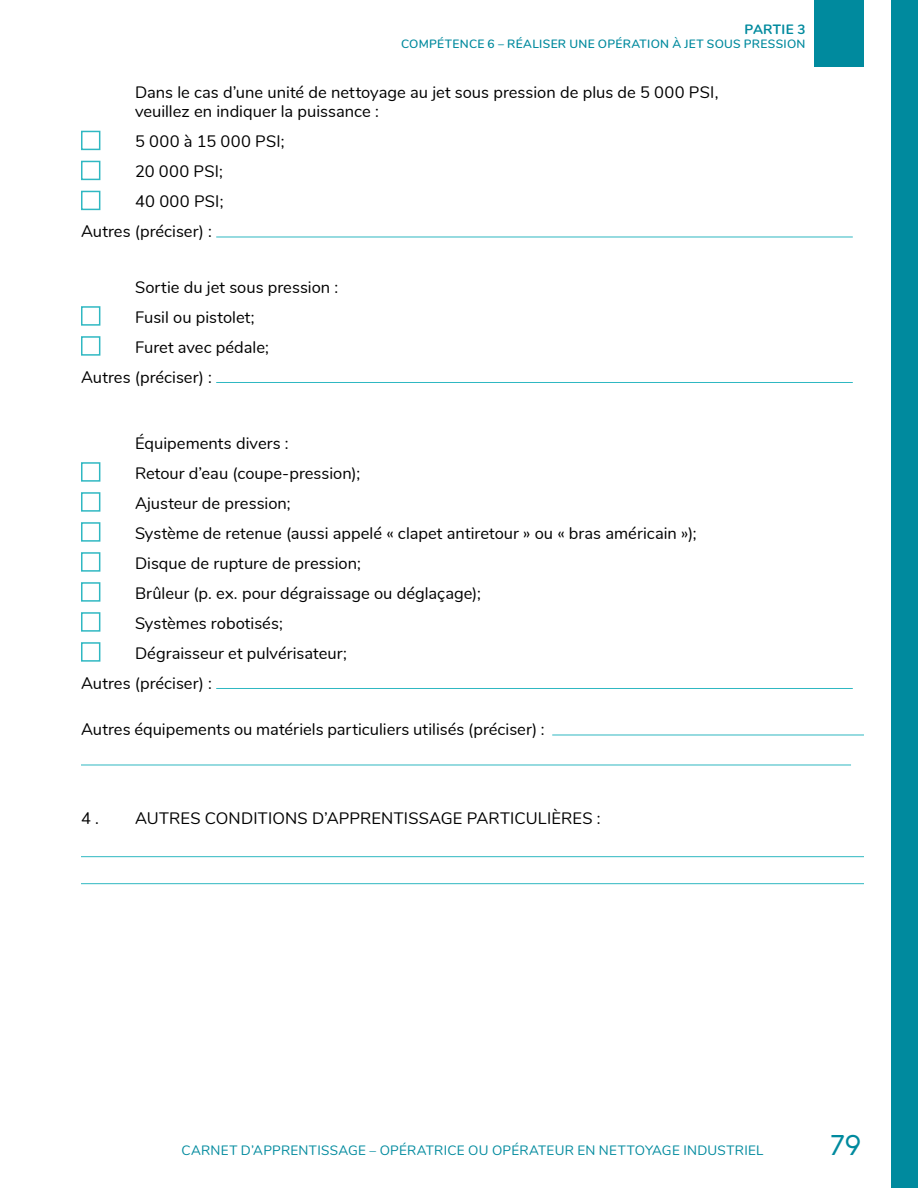
<style>
.page{position:relative;width:918px;height:1188px;background:#fff}
.page>*{position:absolute;margin:0;border:0;box-sizing:border-box;transform-origin:0 0}
.t1{font:28.5px "Solomon Sans Normal";color:#008a9e}
.H5_majuscule{font:16.5px/19.5px "Nunito";color:#000}
.H5_majuscule-2{font:16.5px "Nunito";letter-spacing:.02em;color:#000}
.t2{font:13.5px "Nunito";letter-spacing:.02em;color:#008a9e}
.t3{font:700 13.5px "Nunito";letter-spacing:.02em;color:#008a9e}
.t4{font:600 12px "Nunito";letter-spacing:.025em;color:#008a9e}
</style>
<div class="page">
<div style="left:891px;top:0;width:27px;height:1188px;background:#008a9e"></div>
<div style="left:814px;top:0;width:50px;height:68px;background:#008a9e"></div>
<hr style="left:216px;top:237px;width:637px;height:1px;background:#2fb8c2">
<hr style="left:216px;top:382px;width:637px;height:1px;background:#2fb8c2">
<hr style="left:216px;top:688px;width:637px;height:1px;background:#2fb8c2">
<hr style="left:552px;top:735px;width:312px;height:1px;background:#2fb8c2">
<hr style="left:81px;top:765px;width:770px;height:1px;background:#2fb8c2">
<hr style="left:81px;top:856px;width:783px;height:1px;background:#2fb8c2">
<hr style="left:81px;top:883px;width:783px;height:1px;background:#2fb8c2">
<div style="left:81px;top:131px;width:19px;height:19px;border:2px solid #2fb8c2"></div>
<div style="left:81px;top:161px;width:19px;height:19px;border:2px solid #2fb8c2"></div>
<div style="left:81px;top:191px;width:19px;height:19px;border:2px solid #2fb8c2"></div>
<div style="left:81px;top:306px;width:19px;height:20px;border:2px solid #2fb8c2"></div>
<div style="left:81px;top:336px;width:19px;height:20px;border:2px solid #2fb8c2"></div>
<div style="left:81px;top:462px;width:19px;height:20px;border:2px solid #2fb8c2"></div>
<div style="left:81px;top:492px;width:19px;height:20px;border:2px solid #2fb8c2"></div>
<div style="left:81px;top:522px;width:19px;height:20px;border:2px solid #2fb8c2"></div>
<div style="left:81px;top:552px;width:19px;height:20px;border:2px solid #2fb8c2"></div>
<div style="left:81px;top:582px;width:19px;height:20px;border:2px solid #2fb8c2"></div>
<div style="left:81px;top:612px;width:19px;height:20px;border:2px solid #2fb8c2"></div>
<div style="left:81px;top:642px;width:19px;height:20px;border:2px solid #2fb8c2"></div>
<p class="t3" style="left:745px;top:19px;width:62px">PARTIE 3</p>
<p class="t4" style="left:401px;top:35px;width:406px">COMPÉTENCE 6 – RÉALISER UNE OPÉRATION À JET SOUS PRESSION</p>
<p class="H5_majuscule" style="left:135px;top:81px;width:585px">Dans le cas d’une unité de nettoyage au jet sous pression de plus de 5 000 PSI, veuillez en indiquer la puissance :</p>
<p class="H5_majuscule-2" style="left:135px;top:129px;width:151px">5 000 à 15 000 PSI;</p>
<p class="H5_majuscule" style="left:135px;top:161px;width:89px">20 000 PSI;</p>
<p class="H5_majuscule" style="left:135px;top:191px;width:90px">40 000 PSI;</p>
<p class="H5_majuscule" style="left:81px;top:221px;width:132px">Autres (préciser) :</p>
<p class="H5_majuscule" style="left:135px;top:276px;width:205px">Sortie du jet sous pression :</p>
<p class="H5_majuscule" style="left:135px;top:306px;width:121px">Fusil ou pistolet;</p>
<p class="H5_majuscule" style="left:135px;top:336px;width:135px">Furet avec pédale;</p>
<p class="H5_majuscule" style="left:81px;top:366px;width:132px">Autres (préciser) :</p>
<p class="H5_majuscule" style="left:135px;top:432px;width:155px">Équipements divers :</p>
<p class="H5_majuscule" style="left:135px;top:462px;width:227px">Retour d’eau (coupe-pression);</p>
<p class="H5_majuscule" style="left:135px;top:492px;width:157px">Ajusteur de pression;</p>
<p class="H5_majuscule" style="left:135px;top:522px;width:563px">Système de retenue (aussi appelé « clapet antiretour » ou « bras américain »);</p>
<p class="H5_majuscule" style="left:135px;top:552px;width:227px">Disque de rupture de pression;</p>
<p class="H5_majuscule" style="left:135px;top:582px;width:347px">Brûleur (p. ex. pour dégraissage ou déglaçage);</p>
<p class="H5_majuscule" style="left:135px;top:612px;width:149px">Systèmes robotisés;</p>
<p class="H5_majuscule" style="left:135px;top:642px;width:213px">Dégraisseur et pulvérisateur;</p>
<p class="H5_majuscule" style="left:81px;top:672px;width:132px">Autres (préciser) :</p>
<p class="H5_majuscule" style="left:81px;top:719px;width:465px">Autres équipements ou matériels particuliers utilisés (préciser) :</p>
<p class="H5_majuscule" style="left:81px;top:807px;width:19px">4 .</p>
<p class="H5_majuscule" style="left:135px;top:807px;width:467px">AUTRES CONDITIONS D’APPRENTISSAGE PARTICULIÈRES :</p>
<p class="t2" style="left:182px;top:1140px;width:583px">CARNET D’APPRENTISSAGE – OPÉRATRICE OU OPÉRATEUR EN NETTOYAGE INDUSTRIEL</p>
<h1 class="t1" style="left:830px;top:1129px;width:33px">79</h1>
</div>
